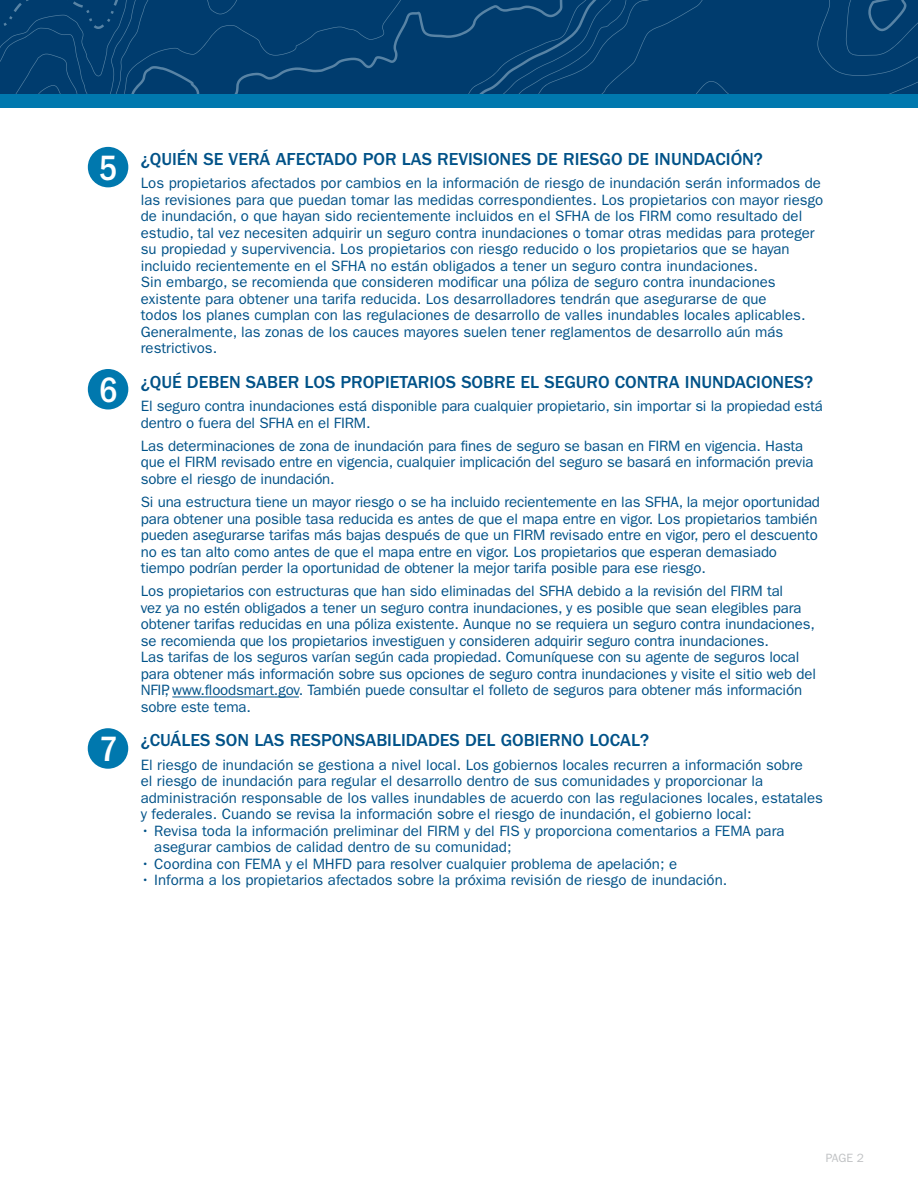
<style>
.page{position:relative;width:918px;height:1188px;background:#fff}
.page>*{position:absolute;margin:0;border:0;box-sizing:border-box;transform-origin:0 0}
.t1{font:500 condensed 36.45px "ITC Franklin Gothic Std";color:#fff}
.t2{font:500 18px "ITC Franklin Gothic Std";color:#005288}
.t3{font:15px/16.5px "ITC Franklin Gothic Std";color:#005288}
.t4{font:12px "ITC Franklin Gothic Std";color:#c0c2c4}
</style>
<div class="page">
<div style="left:0;top:0;width:918px;height:94px;background:#003c6e"></div>
<div style="left:0;top:94px;width:918px;height:14px;background:#0078ae"></div>
<hr style="left:172px;top:697px;width:127px;height:1px;background:#005288">
<div style="left:88px;top:147px;width:40px;height:40px;background:#0078ae;border-radius:50%"></div>
<div style="left:88px;top:369px;width:40px;height:41px;background:#0078ae;border-radius:50%"></div>
<div style="left:88px;top:728px;width:40px;height:41px;background:#0078ae;border-radius:50%"></div>
<h1 class="t1" style="left:99px;top:147px;width:20px">5</h1>
<h1 class="t1" style="left:99px;top:369px;width:20px">6</h1>
<h1 class="t1" style="left:99px;top:728px;width:20px">7</h1>
<p class="t2" style="left:141px;top:149px;width:624px">¿QUIÉN SE VERÁ AFECTADO POR LAS REVISIONES DE RIESGO DE INUNDACIÓN?</p>
<p class="t3" style="left:141px;top:175px;width:684px">Los propietarios afectados por cambios en la información de riesgo de inundación serán informados de las revisiones para que puedan tomar las medidas correspondientes. Los propietarios con mayor riesgo de inundación, o que hayan sido recientemente incluidos en el SFHA de los FIRM como resultado del estudio, tal vez necesiten adquirir un seguro contra inundaciones o tomar otras medidas para proteger su propiedad y supervivencia. Los propietarios con riesgo reducido o los propietarios que se hayan incluido recientemente en el SFHA no están obligados a tener un seguro contra inundaciones.<br>Sin embargo, se recomienda que consideren modificar una póliza de seguro contra inundaciones existente para obtener una tarifa reducida. Los desarrolladores tendrán que asegurarse de que<br>todos los planes cumplan con las regulaciones de desarrollo de valles inundables locales aplicables.<br>Generalmente, las zonas de los cauces mayores suelen tener reglamentos de desarrollo aún más restrictivos.</p>
<p class="t2" style="left:141px;top:372px;width:674px">¿QUÉ DEBEN SABER LOS PROPIETARIOS SOBRE EL SEGURO CONTRA INUNDACIONES?</p>
<p class="t3" style="left:141px;top:398px;width:684px">El seguro contra inundaciones está disponible para cualquier propietario, sin importar si la propiedad está dentro o fuera del SFHA en el FIRM.</p>
<p class="t3" style="left:141px;top:438px;width:674px">Las determinaciones de zona de inundación para fines de seguro se basan en FIRM en vigencia. Hasta que el FIRM revisado entre en vigencia, cualquier implicación del seguro se basará en información previa sobre el riesgo de inundación.</p>
<p class="t3" style="left:141px;top:494px;width:681px">Si una estructura tiene un mayor riesgo o se ha incluido recientemente en las SFHA, la mejor oportunidad para obtener una posible tasa reducida es antes de que el mapa entre en vigor. Los propietarios también pueden asegurarse tarifas más bajas después de que un FIRM revisado entre en vigor, pero el descuento no es tan alto como antes de que el mapa entre en vigor. Los propietarios que esperan demasiado tiempo podrían perder la oportunidad de obtener la mejor tarifa posible para ese riesgo.</p>
<p class="t3" style="left:141px;top:583px;width:677px">Los propietarios con estructuras que han sido eliminadas del SFHA debido a la revisión del FIRM tal<br>vez ya no estén obligados a tener un seguro contra inundaciones, y es posible que sean elegibles para obtener tarifas reducidas en una póliza existente. Aunque no se requiera un seguro contra inundaciones, se recomienda que los propietarios investiguen y consideren adquirir seguro contra inundaciones.<br>Las tarifas de los seguros varían según cada propiedad. Comuníquese con su agente de seguros local para obtener más información sobre sus opciones de seguro contra inundaciones y visite el sitio web del NFIP, www.floodsmart.gov. También puede consultar el folleto de seguros para obtener más información sobre este tema.</p>
<p class="t2" style="left:141px;top:730px;width:510px">¿CUÁLES SON LAS RESPONSABILIDADES DEL GOBIERNO LOCAL?</p>
<p class="t3" style="left:141px;top:756px;width:684px">El riesgo de inundación se gestiona a nivel local. Los gobiernos locales recurren a información sobre<br>el riesgo de inundación para regular el desarrollo dentro de sus comunidades y proporcionar la administración responsable de los valles inundables de acuerdo con las regulaciones locales, estatales y federales. Cuando se revisa la información sobre el riesgo de inundación, el gobierno local:</p>
<p class="t3" style="left:154px;top:822px;width:632px;text-indent:-14px">• Revisa toda la información preliminar del FIRM y del FIS y proporciona comentarios a FEMA para asegurar cambios de calidad dentro de su comunidad;</p>
<p class="t3" style="left:141px;top:855px;width:538px">• Coordina con FEMA y el MHFD para resolver cualquier problema de apelación; e</p>
<p class="t3" style="left:141px;top:872px;width:588px">• Informa a los propietarios afectados sobre la próxima revisión de riesgo de inundación.</p>
<p class="t4" style="left:826px;top:1151px;width:40px">PAGE 2</p>
</div>
